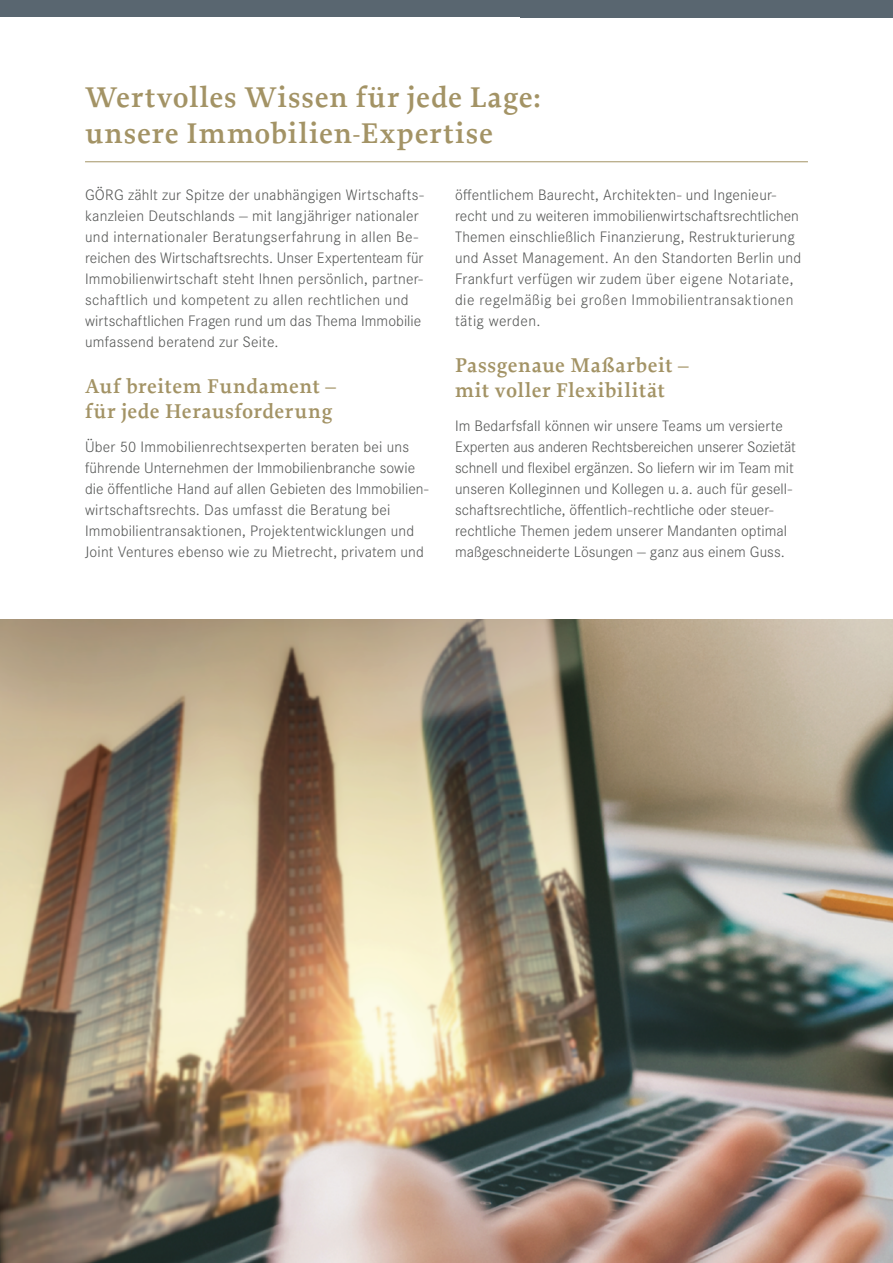
<style>
.page{position:relative;width:893px;height:1263px;background:#fff}
.page>*{position:absolute;margin:0;border:0;box-sizing:border-box;transform-origin:0 0}
.t1{font:600 30px/36px "Proforma";letter-spacing:.025em;color:#a39365}
.t2{font:600 21px/25.2px "Proforma";letter-spacing:.03em;color:#a39365}
.t3{font:300 15.75px/21px "Corporate S";letter-spacing:.01em;color:#555756}
</style>
<div class="page">
<div style="left:0;top:0;width:893px;height:17px;background:#596670"></div>
<hr style="left:85px;top:162px;width:723px;height:1px;background:#a39365">
<img style="left:0;top:620px;width:893px;height:643px">
<h1 class="t1" style="left:85px;top:79px;width:457px">Wertvolles Wissen für jede Lage: unsere Immobilien-Expertise</h1>
<p class="t3" style="left:85px;top:183px;width:340px">GÖRG zählt zur Spitze der unabhängigen Wirtschafts&shy;kanzleien Deutschlands — mit langjähriger nationaler und internationaler Beratungserfahrung in allen Be&shy;reichen des Wirtschaftsrechts. Unser Expertenteam für Immobilienwirtschaft steht Ihnen persönlich, partner&shy;schaftlich und kompetent zu allen rechtlichen und wirtschaftlichen Fragen rund um das Thema Immobilie umfassend beratend zur Seite.</p>
<h2 class="t2" style="left:85px;top:373px;width:253px">Auf breitem Fundament – für jede Herausforderung</h2>
<p class="t3" style="left:85px;top:435px;width:345px">Über 50 Immobilienrechtsexperten beraten bei uns führende Unternehmen der Immobilienbranche sowie die öffentliche Hand auf allen Gebieten des Immobilien&shy;wirtschaftsrechts. Das umfasst die Beratung bei Immobilientransaktionen, Projektentwicklungen und Joint Ventures ebenso wie zu Mietrecht, privatem und</p>
<p class="t3" style="left:455px;top:183px;width:348px">öffentlichem Baurecht, Architekten- und Ingenieur&shy;recht und zu weiteren immobilienwirtschaftsrechtlichen Themen einschließlich Finanzierung, Restrukturierung und Asset Management. An den Standorten Berlin und Frankfurt verfügen wir zudem über eigene Notariate, die regelmäßig bei großen Immobilientransaktionen tätig werden.</p>
<h2 class="t2" style="left:455px;top:352px;width:235px">Passgenaue Maßarbeit – mit voller Flexibilität</h2>
<p class="t3" style="left:455px;top:414px;width:342px">Im Bedarfsfall können wir unsere Teams um versierte Experten aus anderen Rechtsbereichen unserer Sozietät schnell und flexibel ergänzen. So liefern wir im Team mit unseren Kolleginnen und Kollegen u. a. auch für gesell&shy;schaftsrechtliche, öffentlich-rechtliche oder steuer&shy;rechtliche Themen jedem unserer Mandanten optimal maßgeschneiderte Lösungen — ganz aus einem Guss.</p>
</div>
